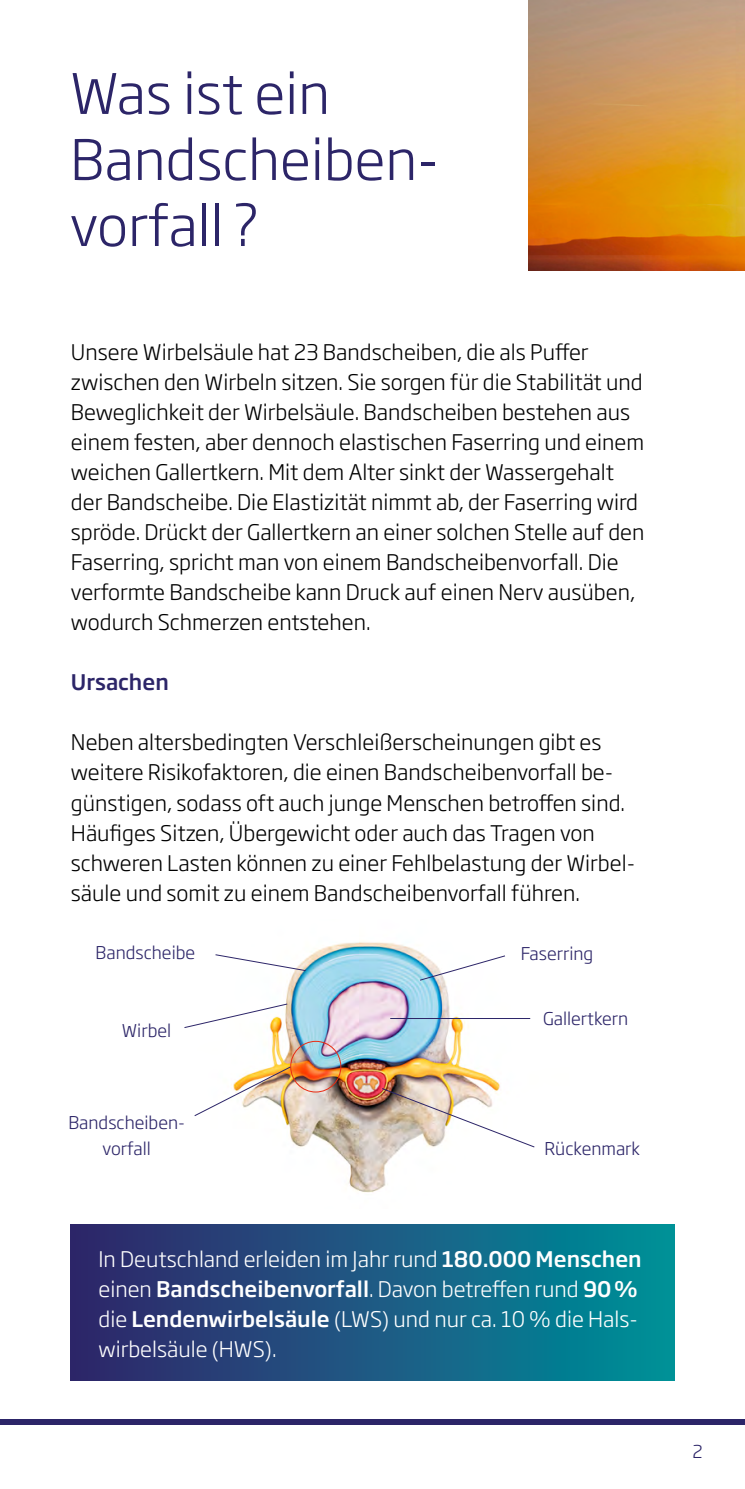
<style>
.page{position:relative;width:745px;height:1489px;background:#fff}
.page>*{position:absolute;margin:0;border:0;box-sizing:border-box;transform-origin:0 0}
.t1{font:300 55px/66px "Soho Gothic Pro";color:#2c2568}
.t2{font:300 21.25px/30px "Soho Gothic Pro";color:#000}
.t3{font:300 21.25px/30px "Soho Gothic Pro";color:#fff}
.t4{font:500 21.25px "Soho Gothic Pro";color:#2c2568}
.t5{font:300 17.5px/26px "Soho Gothic Pro";color:#2c2568;text-align:center}
.s1{font-weight:500}
</style>
<div class="page">
<div style="left:0;top:1418px;width:744px;height:6px;background:#2c2568"></div>
<img style="left:270px;top:941px;width:265px;height:252px">
<div style="left:290px;top:1040px;width:51px;height:52px;border:1px solid #e92b13;border-radius:50%"></div>
<img style="left:194px;top:1065px;width:97px;height:51px">
<svg style="left:184px;top:1003px;width:104px;height:25px"></svg>
<svg style="left:215px;top:953px;width:91px;height:18px"></svg>
<svg style="left:419px;top:954px;width:86px;height:27px"></svg>
<img style="left:381px;top:1087px;width:154px;height:60px">
<hr style="left:390px;top:1018px;width:140px;height:1px;background:#2c2568">
<img style="left:528px;top:0;width:216px;height:270px">
<div style="left:71px;top:1224px;width:602px;height:156px;background:linear-gradient(to right,#34246b,#00919a)"></div>
<h1 class="t1" style="left:70px;top:57px;width:370px">Was ist ein<br>Bandscheiben&shy;vorfall ?</h1>
<p class="t2" style="left:71px;top:336px;width:574px">Unsere Wirbelsäule hat 23 Bandscheiben, die als Puffer zwischen den Wirbeln sitzen. Sie sorgen für die Stabilität und Beweglichkeit der Wirbelsäule. Bandscheiben bestehen aus einem festen, aber dennoch elastischen Faserring und einem weichen Gallertkern. Mit dem Alter sinkt der Wassergehalt der Bandscheibe. Die Elastizität nimmt ab, der Faserring wird spröde. Drückt der Gallertkern an einer solchen Stelle auf den Faserring, spricht man von einem Bandscheibenvorfall. Die verformte Bandscheibe kann Druck auf einen Nerv ausüben, wodurch Schmerzen entstehen.</p>
<p class="t4" style="left:71px;top:665px;width:99px">Ursachen</p>
<p class="t2" style="left:71px;top:726px;width:565px">Neben altersbedingten Verschleißerscheinungen gibt es weitere Risikofaktoren, die einen Bandscheibenvorfall be&shy;günstigen, sodass oft auch junge Menschen betroffen sind.<br>Häufiges Sitzen, Übergewicht oder auch das Tragen von schweren Lasten können zu einer Fehlbelastung der Wirbel&shy;säule und somit zu einem Bandscheibenvorfall führen.</p>
<p class="t5" style="left:95px;top:938px;width:101px">Bandscheibe</p>
<p class="t5" style="left:520px;top:939px;width:74px">Faserring</p>
<p class="t5" style="left:122px;top:1016px;width:51px">Wirbel</p>
<p class="t5" style="left:68px;top:1108px;width:118px">Bandscheiben&shy;vorfall</p>
<p class="t5" style="left:542px;top:1004px;width:87px">Gallertkern</p>
<p class="t5" style="left:544px;top:1133px;width:97px">Rückenmark</p>
<p class="t3" style="left:98px;top:1242px;width:544px">In Deutschland erleiden im Jahr rund <span class="s1">180.000 Menschen </span>einen <span class="s1">Bandscheibenvorfall</span>. Davon betreffen rund <span class="s1">90% </span>die <span class="s1">Lendenwirbelsäule</span> (LWS) und nur ca. 10 % die Hals&shy;wirbelsäule (HWS).</p>
<p class="t5" style="left:692px;top:1437px;width:12px">2</p>
</div>
